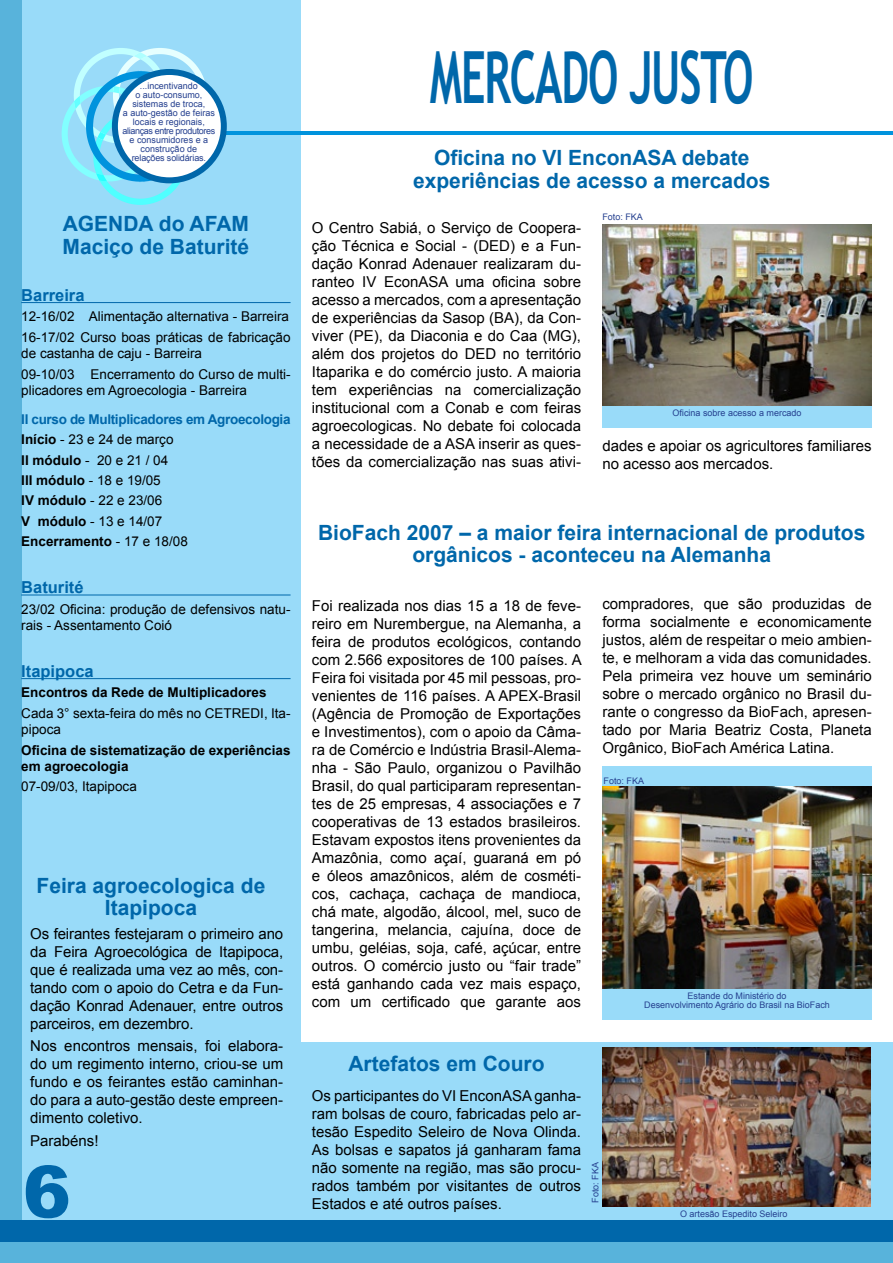
<style>
.page{position:relative;width:893px;height:1263px;background:#99dbf9}
.page>*{position:absolute;margin:0;border:0;box-sizing:border-box;transform-origin:0 0}
.t1{font:700 72px "Trebuchet MS";letter-spacing:-.025em;color:#0067aa;scale:.6 1}
.t2{font:900 72px "Arial";color:#0067aa}
.t3{font:700 21px/22.5px "Arial";color:#0067aa;text-align:center}
.t4{font:700 16.5px "Arial";color:#0067aa}
.t5{font:15px/18px "Arial";color:#000;text-align:justify}
.t6{font:13.5px/20.4px "Arial";color:#000}
.t7{font:700 13.5px/16.2px "Arial";color:#000}
.t8{font:9px/9px "Arial";color:#25408f;text-align:center}
.s1{font-weight:700;color:#0067aa}
.s2{font-weight:700}
</style>
<div class="page">
<div style="left:0;top:0;width:21px;height:1263px;background:#58b3db"></div>
<div style="left:0;top:1242px;width:893px;height:21px;background:#58b3db"></div>
<div style="left:0;top:1220px;width:893px;height:22px;background:#0067aa"></div>
<div style="left:302px;top:0;width:591px;height:1042px;background:#fff"></div>
<div style="left:602px;top:243px;width:270px;height:185px;background:#99dbf9"></div>
<div style="left:602px;top:766px;width:270px;height:253px;background:#99dbf9"></div>
<hr style="left:152px;top:131px;width:741px;height:3px;background:#0093dd">
<svg style="left:62px;top:48px;width:157px;height:157px"></svg>
<img style="left:602px;top:1047px;width:268px;height:160px">
<img style="left:602px;top:786px;width:270px;height:202px">
<img style="left:602px;top:225px;width:270px;height:181px">
<div style="left:115px;top:72px;width:109px;height:108px;background:#fff;border-radius:50%"></div>
<div style="left:112px;top:69px;width:115px;height:114px;border:6px solid #0067aa;border-radius:50%"></div>
<hr style="left:21px;top:302px;width:270px;height:1px;background:#0067aa">
<hr style="left:21px;top:595px;width:270px;height:1px;background:#0067aa">
<hr style="left:21px;top:678px;width:270px;height:1px;background:#0067aa">
<p class="t8" style="left:122px;top:81px;width:94px">...incentivando<br>o auto-consumo, sistemas de troca,<br>a auto-gestão de feiras locais e regionais, alianças entre produtores e consumidores e a construção de<br>relações solidárias.</p>
<h2 class="t3" style="left:63px;top:214px;width:188px;text-align:left">AGENDA do AFAM<br>Maciço de Baturité</h2>
<p class="t4" style="left:21px;top:284px;width:65px">Barreira</p>
<p class="t6" style="left:21px;top:307px;width:271px">12-16/02 Alimentação alternativa - Barreira<br>16-17/02 Curso boas práticas de fabricação</p>
<p class="t6" style="left:21px;top:343px;width:271px">de castanha de caju - Barreira<br>09-10/03 Encerramento do Curso de multi-</p>
<p class="t6" style="left:21px;top:380px;width:227px">plicadores em Agroecologia - Barreira</p>
<p class="t6" style="left:21px;top:409px;width:271px"><span class="s1">II curso de Multiplicadores em Agroecologia<br></span><span class="s2">Início</span> - 23 e 24 de março<br><span class="s2">II módulo</span> - 20 e 21 / 04<br><span class="s2">III módulo</span> - 18 e 19/05<br><span class="s2">IV módulo</span> - 22 e 23/06<br><span class="s2">V módulo</span> - 13 e 14/07<br><span class="s2">Encerramento</span> - 17 e 18/08</p>
<p class="t4" style="left:21px;top:577px;width:64px">Baturité</p>
<p class="t6" style="left:21px;top:601px;width:271px;line-height:16.2px">23/02 Oficina: produção de defensivos natu&shy;rais - Assentamento Coió</p>
<p class="t4" style="left:21px;top:660px;width:74px">Itapipoca</p>
<p class="t7" style="left:21px;top:685px;width:247px">Encontros da Rede de Multiplicadores</p>
<p class="t6" style="left:21px;top:705px;width:271px;line-height:16.2px">Cada 3° sexta-feira do mês no CETREDI, Ita&shy;pipoca</p>
<p class="t7" style="left:21px;top:742px;width:271px">Oficina de sistematização de experiências em agroecologia</p>
<p class="t6" style="left:21px;top:776px;width:117px">07-09/03, Itapipoca</p>
<h2 class="t3" style="left:37px;top:875px;width:230px">Feira agroecologica de<br>Itapipoca</h2>
<p class="t5" style="left:30px;top:925px;width:254px">Os feirantes festejaram o primeiro ano da Feira Agroecológica de Itapipoca, que é realizada uma vez ao mês, con&shy;tando com o apoio do Cetra e da Fun&shy;dação Konrad Adenauer, entre outros parceiros, em dezembro.</p>
<p class="t5" style="left:30px;top:1037px;width:254px">Nos encontros mensais, foi elabora&shy;do um regimento interno, criou-se um fundo e os feirantes estão caminhan&shy;do para a auto-gestão deste empreen&shy;dimento coletivo.</p>
<p class="t5" style="left:30px;top:1131px;width:70px">Parabéns!</p>
<h1 class="t2" style="left:23px;top:1139px;width:50px">6</h1>
<h1 class="t1" style="left:430px;top:32px;width:541px">MERCADO JUSTO</h1>
<h2 class="t3" style="left:413px;top:147px;width:359px">Oficina no VI EnconASA debate experiências de acesso a mercados</h2>
<p class="t5" style="left:312px;top:219px;width:271px">O Centro Sabiá, o Serviço de Coopera&shy;ção Técnica e Social - (DED) e a Fun&shy;dação Konrad Adenauer realizaram du&shy;ranteo IV EconASA uma oficina sobre acesso a mercados, com a apresentação de experiências da Sasop (BA), da Con&shy;viver (PE), da Diaconia e do Caa (MG), além dos projetos do DED no território Itaparika e do comércio justo. A maioria tem experiências na comercialização institucional com a Conab e com feiras agroecologicas. No debate foi colocada a necessidade de a ASA inserir as ques&shy;tões da comercialização nas suas ativi-</p>
<p class="t8" style="left:602px;top:213px;width:42px">Foto: FKA</p>
<p class="t8" style="left:672px;top:409px;width:131px">Oficina sobre acesso a mercado</p>
<p class="t5" style="left:602px;top:437px;width:271px">dades e apoiar os agricultores familiares no acesso aos mercados.</p>
<h2 class="t3" style="left:318px;top:522px;width:549px">BioFach 2007 – a maior feira internacional de produtos orgânicos - aconteceu na Alemanha</h2>
<p class="t5" style="left:602px;top:595px;width:271px">compradores, que são produzidas de forma socialmente e economicamente justos, além de respeitar o meio ambien&shy;te, e melhoram a vida das comunidades.<br>Pela primeira vez houve um seminário sobre o mercado orgânico no Brasil du&shy;rante o congresso da BioFach, apresen&shy;tado por Maria Beatriz Costa, Planeta Orgânico, BioFach América Latina.</p>
<p class="t5" style="left:312px;top:597px;width:272px">Foi realizada nos dias 15 a 18 de feve&shy;reiro em Nurembergue, na Alemanha, a feira de produtos ecológicos, contando com 2.566 expositores de 100 países. A Feira foi visitada por 45 mil pessoas, pro&shy;venientes de 116 países. A APEX-Brasil (Agência de Promoção de Exportações e Investimentos), com o apoio da Câma&shy;ra de Comércio e Indústria Brasil-Alema&shy;nha - São Paulo, organizou o Pavilhão Brasil, do qual participaram representan&shy;tes de 25 empresas, 4 associações e 7 cooperativas de 13 estados brasileiros.<br>Estavam expostos itens provenientes da Amazônia, como açaí, guaraná em pó e óleos amazônicos, além de cosméti&shy;cos, cachaça, cachaça de mandioca, chá mate, algodão, álcool, mel, suco de tangerina, melancia, cajuína, doce de umbu, geléias, soja, café, açúcar, entre outros. O comércio justo ou “fair trade” está ganhando cada vez mais espaço, com um certificado que garante aos</p>
<p class="t8" style="left:603px;top:776px;width:42px">Foto: FKA</p>
<p class="t8" style="left:644px;top:991px;width:187px">Estande do Ministério do<br>Desenvolvimento Agrário do Brasil na BioFach</p>
<h2 class="t3" style="left:348px;top:1053px;width:198px">Artefatos em Couro</h2>
<p class="t5" style="left:312px;top:1087px;width:271px">Os participantes do VI EnconASA ganha&shy;ram bolsas de couro, fabricadas pelo ar&shy;tesão Espedito Seleiro de Nova Olinda.<br>As bolsas e sapatos já ganharam fama não somente na região, mas são procu&shy;rados também por visitantes de outros Estados e até outros países.</p>
<p class="t8" style="left:591px;top:1202px;width:42px;rotate:-90deg">Foto: FKA</p>
<p class="t8" style="left:680px;top:1209px;width:109px">O artesão Espedito Seleiro</p>
</div>
